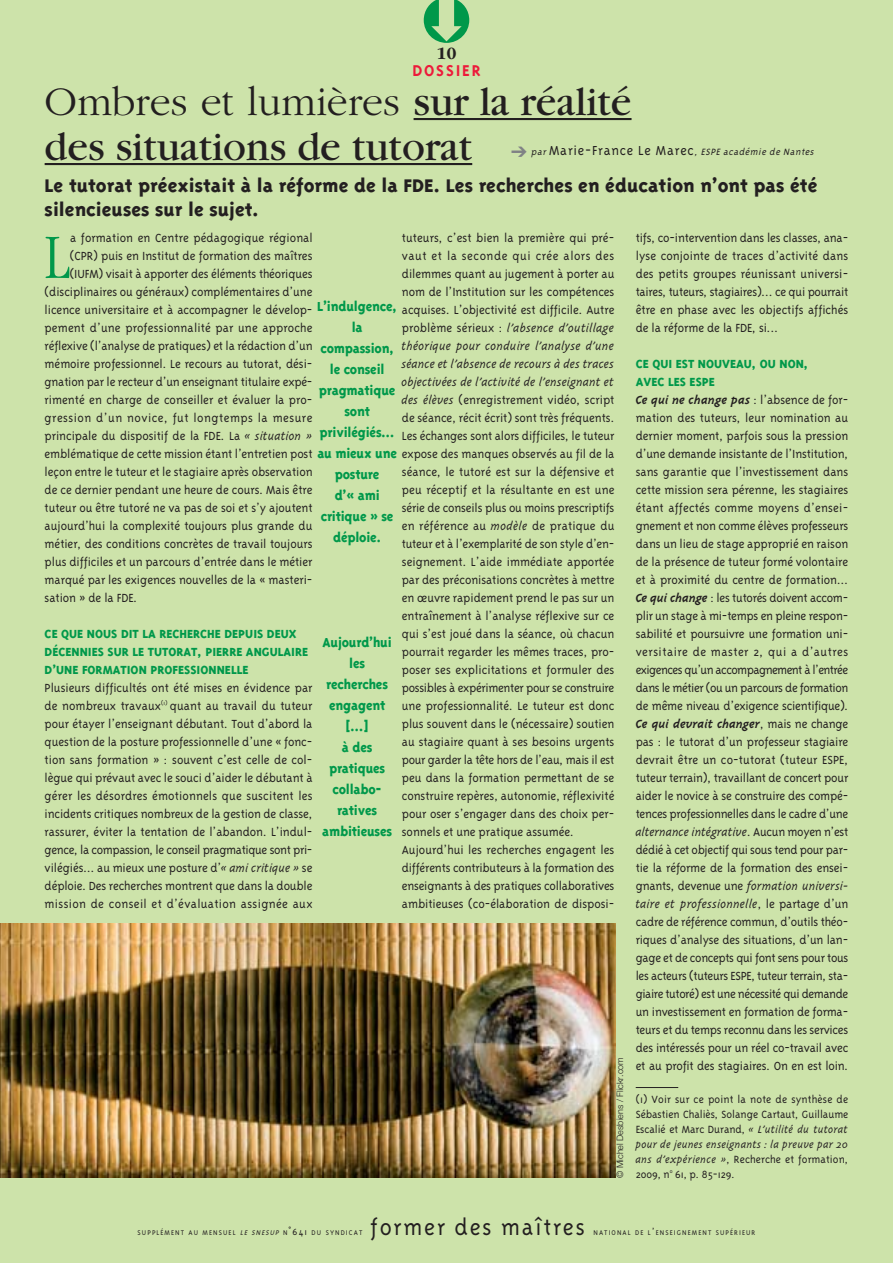
<style>
.page{position:relative;width:893px;height:1263px;background:#cde3aa}
.page>*{position:absolute;margin:0;border:0;box-sizing:border-box;transform-origin:0 0}
.t1{font:300 condensed 65.1px "Garamond";color:#00984a}
.t2{font:42px/45px "Garamond";color:#231f20}
.t3{font:300 25.5px "Triplex";letter-spacing:.07em;color:#231f20}
.t4{font:800 21px/24px "Triplex";color:#231f20}
.t5{font:700 18px "Triplex";letter-spacing:.1em;color:#ed1a3a}
.t6{font:700 18px "Garamond";color:#231f20}
.t7{font:800 15px/21px "Triplex";letter-spacing:-.015em;color:#00984a;text-align:center;scale:.95 1}
.t8{font:300 13.5px/18px "Triplex";letter-spacing:-.005em;color:#231f20}
.t9{font:300 13.5px "Triplex";letter-spacing:.03em;color:#231f20}
.t10{font:300 12px/15px "Triplex";letter-spacing:-.005em;color:#231f20;text-align:justify}
.t11{font:italic 300 10.5px "Triplex";color:#231f20}
.t12{font:300 9px "Helvetica Neue";color:#231f20}
.t13{font:300 7.8px "Triplex";letter-spacing:.135em;color:#231f20}
.s1{font-weight:300}
.s2{font-style:normal;font-size:15px}
.s3{font-style:italic}
.s4{font-weight:800;color:#00984a}
.s5{font-weight:700;font-style:italic}
.s6{font-size:10.5px}
</style>
<div class="page">
<hr style="left:636px;top:1087px;width:42px;height:1px;background:#231f20">
<img style="left:0;top:924px;width:615px;height:253px">
<hr style="left:414px;top:118px;width:217px;height:2px;background:#231f20">
<hr style="left:45px;top:163px;width:427px;height:2px;background:#231f20">
<p class="t6" style="left:436px;top:47px;width:22px">10</p>
<p class="t5" style="left:412px;top:63px;width:70px">DOSSIER</p>
<p class="t2" style="left:45px;top:82px;width:588px"><span class="s1">Ombres et lumières</span> sur la réalité des situations de tutorat</p>
<p class="t4" style="left:45px;top:176px;width:774px">Le tutorat préexistait à la réforme de la FDE. Les recherches en éducation n’ont pas été silencieuses sur le sujet.</p>
<p class="t11" style="left:531px;top:148px;width:286px">par <span class="s2">M ar i e - Fran ce Le M are c</span> , ESPE académie de Nantes</p>
<p class="t1" style="left:45px;top:231px;width:27px">L</p>
<p class="t8" style="left:70px;top:230px;width:244px">a formation en Centre pédagogique régional</p>
<p class="t8" style="left:402px;top:230px;width:214px">tuteurs, c’est bien la première qui pré&shy;vaut et la seconde qui crée alors des dilemmes quant au jugement à porter au nom de l’Institution sur les compétences acquises. L’objectivité est difficile. Autre problème sérieux : <span class="s3">l’absence d’outillage théorique pour conduire l’analyse d’une séance et l’absence de recours à des traces objectivées de l’activité de l’enseignant et des élèves</span> (enregistrement vidéo, script de séance, récit écrit) sont très fréquents.<br>Les échanges sont alors difficiles, le tuteur expose des manques observés au fil de la séance, le tutoré est sur la défensive et peu réceptif et la résultante en est une série de conseils plus ou moins prescriptifs en référence au <span class="s3">modèle</span> de pratique du tuteur et à l’exemplarité de son style d’en&shy;seignement. L’aide immédiate apportée par des préconisations concrètes à mettre en œuvre rapidement prend le pas sur un entraînement à l’analyse réflexive sur ce qui s’est joué dans la séance, où chacun pourrait regarder les mêmes traces, pro&shy;poser ses explicitations et formuler des possibles à expérimenter pour se construire une professionnalité. Le tuteur est donc plus souvent dans le (nécessaire) soutien au stagiaire quant à ses besoins urgents pour garder la tête hors de l’eau, mais il est peu dans la formation permettant de se construire repères, autonomie, réflexivité pour oser s’engager dans des choix per&shy;sonnels et une pratique assumée.<br>Aujourd’hui les recherches engagent les différents contributeurs à la formation des enseignants à des pratiques collaboratives ambitieuses (co-élaboration de disposi-</p>
<p class="t8" style="left:636px;top:230px;width:214px;text-align:justify">tifs, co-intervention dans les classes, ana&shy;lyse conjointe de traces d’activité dans des petits groupes réunissant universi&shy;taires, tuteurs, stagiaires)… ce qui pourrait être en phase avec les objectifs affichés de la réforme de la FDE, si...</p>
<p class="t8" style="left:70px;top:248px;width:244px">(CPR) puis en Institut de formation des maîtres</p>
<p class="t8" style="left:70px;top:266px;width:244px">(IUFM) visait à apporter des éléments théoriques</p>
<p class="t8" style="left:45px;top:284px;width:269px">(disciplinaires ou généraux) complémentaires d’une</p>
<p class="t8" style="left:45px;top:302px;width:269px">licence universitaire et à accompagner le dévelop-</p>
<p class="t8" style="left:45px;top:320px;width:269px">pement d’une professionnalité par une approche</p>
<p class="t8" style="left:45px;top:338px;width:269px">réflexive (l’analyse de pratiques) et la rédaction d’un</p>
<p class="t8" style="left:45px;top:356px;width:269px">mémoire professionnel. Le recours au tutorat, dési-</p>
<p class="t8" style="left:45px;top:374px;width:269px">gnation par le recteur d’un enseignant titulaire expé-</p>
<p class="t8" style="left:45px;top:392px;width:269px">rimenté en charge de conseiller et évaluer la pro-</p>
<p class="t9" style="left:45px;top:412px;width:269px">gression d’un novice, fut longtemps la mesure</p>
<p class="t8" style="left:45px;top:428px;width:269px">principale du dispositif de la FDE. La <span class="s3">« situation »</span></p>
<p class="t8" style="left:45px;top:446px;width:269px">emblématique de cette mission étant l’entretien post</p>
<p class="t8" style="left:45px;top:464px;width:269px">leçon entre le tuteur et le stagiaire après observation</p>
<p class="t8" style="left:45px;top:482px;width:269px">de ce dernier pendant une heure de cours. Mais être</p>
<p class="t8" style="left:45px;top:500px;width:269px">tuteur ou être tutoré ne va pas de soi et s’y ajoutent</p>
<p class="t8" style="left:45px;top:518px;width:269px">aujourd’hui la complexité toujours plus grande du</p>
<p class="t8" style="left:45px;top:536px;width:269px">métier, des conditions concrètes de travail toujours</p>
<p class="t8" style="left:45px;top:554px;width:269px">plus difficiles et un parcours d’entrée dans le métier</p>
<p class="t8" style="left:45px;top:572px;width:269px">marqué par les exigences nouvelles de la « masteri-</p>
<p class="t8" style="left:45px;top:590px;width:94px">sation » de la FDE.</p>
<p class="t8" style="left:45px;top:626px;width:269px"><span class="s4">CE QUE NOUS DIT LA RECHERCHE DEPUIS DEUX DÉCENNIES SUR LE TUTORAT, PIERRE ANGULAIRE D’UNE FORMATION PROFESSIONNELLE<br></span>Plusieurs difficultés ont été mises en évidence par de nombreux travaux<sup>(1)</sup> quant au travail du tuteur pour étayer l’enseignant débutant. Tout d’abord la question de la posture professionnelle d’une « fonc&shy;tion sans formation » : souvent c’est celle de col&shy;lègue qui prévaut avec le souci d’aider le débutant à gérer les désordres émotionnels que suscitent les incidents critiques nombreux de la gestion de classe, rassurer, éviter la tentation de l’abandon. L’indul&shy;gence, la compassion, le conseil pragmatique sont pri&shy;vilégiés... au mieux une posture d’<span class="s3">« ami critique »</span> se déploie. Des recherches montrent que dans la double mission de conseil et d’évaluation assignée aux</p>
<p class="t7" style="left:317px;top:297px;width:85px">L’indulgence, la compassion, le conseil pragmatique sont privilégiés... au mieux une posture<br>d’« ami critique » se déploie.</p>
<p class="t8" style="left:636px;top:356px;width:214px"><span class="s4">CE QUI EST NOUVEAU, OU NON,<br>AVEC LES ESPE<br></span><span class="s5">Ce qui ne change pas</span> : l’absence de for&shy;mation des tuteurs, leur nomination au dernier moment, parfois sous la pression d’une demande insistante de l’Institution, sans garantie que l’investissement dans cette mission sera pérenne, les stagiaires étant affectés comme moyens d’ensei&shy;gnement et non comme élèves professeurs dans un lieu de stage approprié en raison de la présence de tuteur formé volontaire et à proximité du centre de formation...<br><span class="s5">Ce qui change</span> : les tutorés doivent accom&shy;plir un stage à mi-temps en pleine respon&shy;sabilité et poursuivre une formation uni&shy;versitaire de master 2, qui a d’autres exigences qu’un accompagnement à l’entrée dans le métier (ou un parcours de formation de même niveau d’exigence scientifique).<br><span class="s5">Ce qui devrait changer</span>, mais ne change pas : le tutorat d’un professeur stagiaire devrait être un co-tutorat (tuteur ESPE, tuteur terrain), travaillant de concert pour aider le novice à se construire des compé&shy;tences professionnelles dans le cadre d’une <span class="s3">alternance intégrative</span>. Aucun moyen n’est dédié à cet objectif qui sous tend pour par&shy;tie la réforme de la formation des ensei&shy;gnants, devenue une <span class="s3">formation universi&shy;taire et professionnelle</span>, le partage d’un cadre de référence commun, d’outils théo&shy;riques d’analyse des situations, d’un lan&shy;gage et de concepts qui font sens pour tous les acteurs (tuteurs ESPE, tuteur terrain, sta&shy;giaire tutoré) est une nécessité qui demande un investissement en formation de forma&shy;teurs et du temps reconnu dans les services des intéressés pour un réel co-travail avec et au profit des stagiaires. On en est loin.</p>
<p class="t10" style="left:636px;top:1092px;width:214px">(1) Voir sur ce point la note de synthèse de Sébastien Chaliès, Solange Cartaut, Guillaume Escalié et Marc Durand, <span class="s3">« L’utilité du tutorat pour de jeunes enseignants : la preuve par 20 ans d’expérience »</span>, Recherche et formation, 2009, n<sup>o</sup> 61, p. 85-129.</p>
<p class="t7" style="left:322px;top:633px;width:75px">Aujourd’hui les recherches engagent [...]<br>à des pratiques collabo&shy;ratives ambitieuses</p>
<p class="t12" style="left:617px;top:1178px;width:122px;rotate:-90deg">© Michel Desbiens / Flickr.com</p>
<p class="t13" style="left:138px;top:1230px;width:226px">SUPPLÉMENT AU MENSUEL <span class="s3">LE SNESUP</span> N<span class="s6">˚641</span> DU SYNDICAT</p>
<p class="t3" style="left:370px;top:1218px;width:216px">former des maîtres</p>
<p class="t13" style="left:593px;top:1230px;width:163px">NATIONAL DE L<span class="s6">’</span>ENSEIGNEMENT SUPÉRIEUR</p>
</div>
